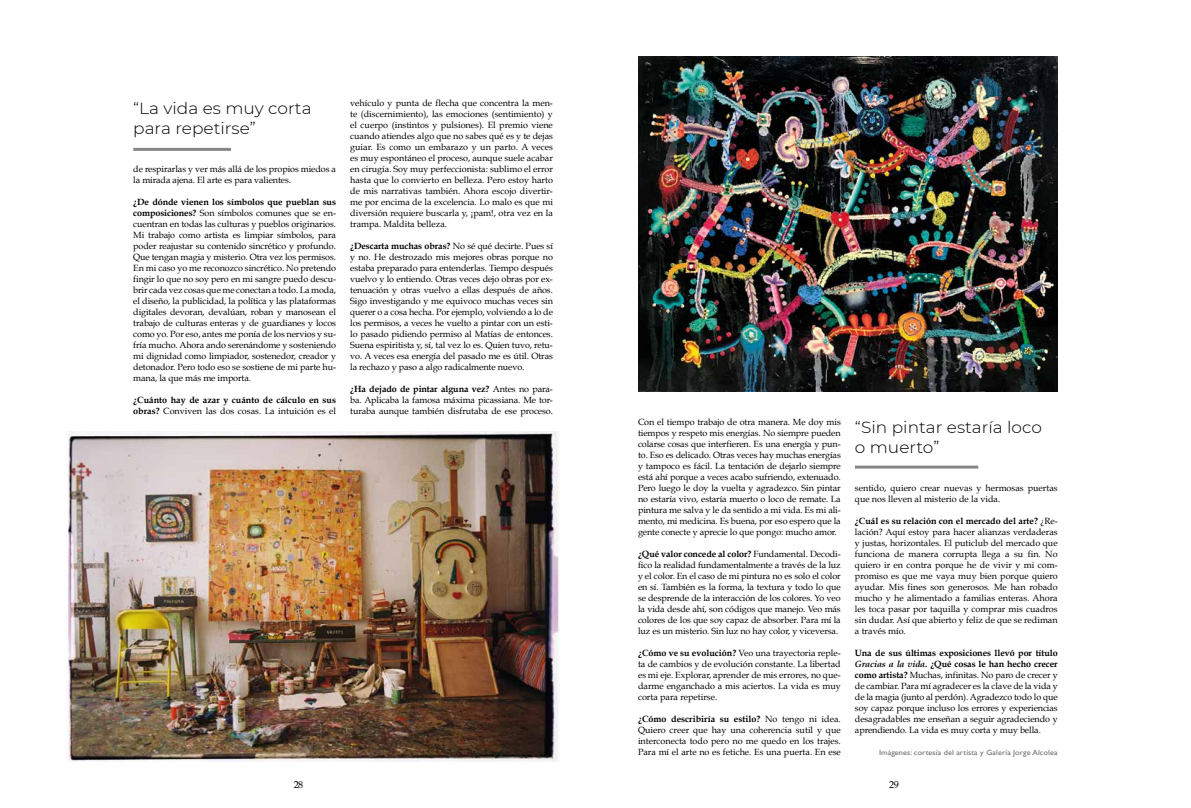
<style>
.page{position:relative;width:1191px;height:808px;background:#fff}
.page>*{position:absolute;margin:0;border:0;box-sizing:border-box;transform-origin:0 0}
.t1{font:300 16.1px/20px "Montserrat";color:#000;scale:1.05 1}
.t2{font:10px "Book Antiqua";color:#000}
.t3{font:9px/11px "Book Antiqua";letter-spacing:-.01em;color:#000;text-align:justify}
.t4{font:700 9px/11px "Book Antiqua";color:#000}
.t5{font:7.5px "Gill Sans";letter-spacing:.01em;color:#706f6f;scale:1.1 1}
.s1{font-weight:700}
.s2{font-weight:400}
.s3{font-weight:700;font-style:italic}
</style>
<div class="page">
<img style="left:66px;top:431px;width:493px;height:331px">
<hr style="left:133px;top:148px;width:98px;height:3px;background:#878787">
<hr style="left:855px;top:466px;width:123px;height:3px;background:#878787">
<img style="left:638px;top:57px;width:419px;height:335px">
<h1 class="t1" style="left:133px;top:98px;width:171px">“La vida es muy corta para repetirse”</h1>
<p class="t3" style="left:133px;top:164px;width:204px">de respirarlas y ver más allá de los propios miedos a la mirada ajena. El arte es para valientes.</p>
<p class="t3" style="left:133px;top:197px;width:204px"><span class="s1">¿De dónde vienen los símbolos que pueblan sus composiciones?</span> Son símbolos comunes que se en&shy;cuentran en todas las culturas y pueblos originarios.<br>Mi trabajo como artista es limpiar símbolos, para poder reajustar su contenido sincrético y profundo.<br>Que tengan magia y misterio. Otra vez los permisos.<br>En mi caso yo me reconozco sincrético. No pretendo fingir lo que no soy pero en mi sangre puedo descu&shy;brir cada vez cosas que me conectan a todo. La moda, el diseño, la publicidad, la política y las plataformas digitales devoran, devalúan, roban y manosean el trabajo de culturas enteras y de guardianes y locos como yo. Por eso, antes me ponía de los nervios y su&shy;fría mucho. Ahora ando serenándome y sosteniendo mi dignidad como limpiador, sostenedor, creador y detonador. Pero todo eso se sostiene de mi parte hu&shy;mana, la que más me importa.</p>
<p class="t4" style="left:133px;top:395px;width:204px">¿Cuánto hay de azar y cuánto de cálculo en sus obras? <span class="s2">Conviven las dos cosas. La intuición es el</span></p>
<p class="t3" style="left:350px;top:98px;width:204px">vehículo y punta de flecha que concentra la men&shy;te (discernimiento), las emociones (sentimiento) y el cuerpo (instintos y pulsiones). El premio viene cuando atiendes algo que no sabes qué es y te dejas guiar. Es como un embarazo y un parto. A veces es muy espontáneo el proceso, aunque suele acabar en cirugía. Soy muy perfeccionista: sublimo el error hasta que lo convierto en belleza. Pero estoy harto de mis narrativas también. Ahora escojo divertir&shy;me por encima de la excelencia. Lo malo es que mi diversión requiere buscarla y, ¡pam!, otra vez en la trampa. Maldita belleza.</p>
<p class="t3" style="left:350px;top:241px;width:204px"><span class="s1">¿Descarta muchas obras?</span> No sé qué decirte. Pues sí y no. He destrozado mis mejores obras porque no estaba preparado para entenderlas. Tiempo después vuelvo y lo entiendo. Otras veces dejo obras por ex&shy;tenuación y otras vuelvo a ellas después de años.<br>Sigo investigando y me equivoco muchas veces sin querer o a cosa hecha. Por ejemplo, volviendo a lo de los permisos, a veces he vuelto a pintar con un esti&shy;lo pasado pidiendo permiso al Matías de entonces.<br>Suena espiritista y, sí, tal vez lo es. Quien tuvo, retu&shy;vo. A veces esa energía del pasado me es útil. Otras la rechazo y paso a algo radicalmente nuevo.</p>
<p class="t3" style="left:350px;top:384px;width:204px"><span class="s1">¿Ha dejado de pintar alguna vez?</span> Antes no para&shy;ba. Aplicaba la famosa máxima picassiana. Me tor&shy;turaba aunque también disfrutaba de ese proceso.</p>
<p class="t2" style="left:294px;top:779px;width:11px">28</p>
<p class="t3" style="left:638px;top:417px;width:204px">Con el tiempo trabajo de otra manera. Me doy mis tiempos y respeto mis energías. No siempre pueden colarse cosas que interfieren. Es una energía y pun&shy;to. Eso es delicado. Otras veces hay muchas energías y tampoco es fácil. La tentación de dejarlo siempre está ahí porque a veces acabo sufriendo, extenuado.<br>Pero luego le doy la vuelta y agradezco. Sin pintar no estaría vivo, estaría muerto o loco de remate. La pintura me salva y le da sentido a mi vida. Es mi ali&shy;mento, mi medicina. Es buena, por eso espero que la gente conecte y aprecie lo que pongo: mucho amor.</p>
<p class="t3" style="left:638px;top:549px;width:204px"><span class="s1">¿Qué valor concede al color?</span> Fundamental. Decodi&shy;fico la realidad fundamentalmente a través de la luz y el color. En el caso de mi pintura no es solo el color en sí. También es la forma, la textura y todo lo que se desprende de la interacción de los colores. Yo veo la vida desde ahí, son códigos que manejo. Veo más colores de los que soy capaz de absorber. Para mí la luz es un misterio. Sin luz no hay color, y viceversa.</p>
<p class="t3" style="left:638px;top:648px;width:204px"><span class="s1">¿Cómo ve su evolución?</span> Veo una trayectoria reple&shy;ta de cambios y de evolución constante. La libertad es mi eje. Explorar, aprender de mis errores, no que&shy;darme enganchado a mis aciertos. La vida es muy corta para repetirse.</p>
<p class="t3" style="left:638px;top:714px;width:204px"><span class="s1">¿Cómo describiría su estilo?</span> No tengo ni idea.<br>Quiero creer que hay una coherencia sutil y que interconecta todo pero no me quedo en los trajes.<br>Para mí el arte no es fetiche. Es una puerta. En ese</p>
<h1 class="t1" style="left:855px;top:417px;width:179px">“Sin pintar estaría loco o muerto”</h1>
<p class="t3" style="left:855px;top:483px;width:204px">sentido, quiero crear nuevas y hermosas puertas que nos lleven al misterio de la vida.</p>
<p class="t3" style="left:855px;top:516px;width:204px"><span class="s1">¿Cuál es su relación con el mercado del arte?</span> ¿Re&shy;lación? Aquí estoy para hacer alianzas verdaderas y justas, horizontales. El puticlub del mercado que funciona de manera corrupta llega a su fin. No quiero ir en contra porque he de vivir y mi com&shy;promiso es que me vaya muy bien porque quiero ayudar. Mis fines son generosos. Me han robado mucho y he alimentado a familias enteras. Ahora les toca pasar por taquilla y comprar mis cuadros sin dudar. Así que abierto y feliz de que se rediman a través mío.</p>
<p class="t3" style="left:855px;top:648px;width:204px"><span class="s1">Una de sus últimas exposiciones llevó por título </span><span class="s3">Gracias a la vida</span><span class="s1">. ¿Qué cosas le han hecho crecer como artista?</span> Muchas, infinitas. No paro de crecer y de cambiar. Para mí agradecer es la clave de la vida y de la magia (junto al perdón). Agradezco todo lo que soy capaz porque incluso los errores y experiencias desagradables me enseñan a seguir agradeciendo y aprendiendo. La vida es muy corta y muy bella.</p>
<p class="t5" style="left:879px;top:748px;width:164px">Imágenes: cortesía del artista y Galería Jorge Alcolea</p>
<p class="t2" style="left:889px;top:779px;width:11px">29</p>
</div>
